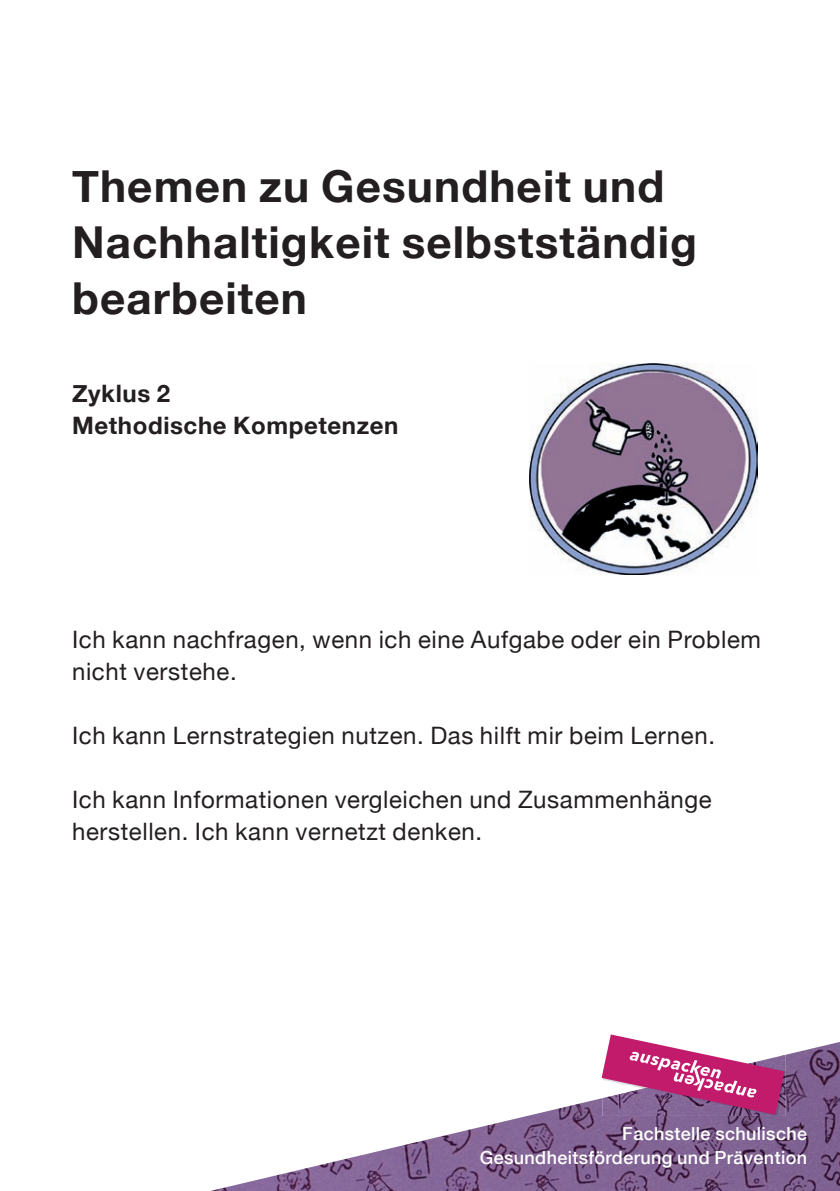
<style>
.page{position:relative;width:840px;height:1191px;background:#fff}
.page>*{position:absolute;margin:0;border:0;box-sizing:border-box;transform-origin:0 0}
.t1{font:700 44px/56px "Helvetica Neue";letter-spacing:.025em;color:#231f20}
.t2{font:24px/32px "Helvetica Neue";letter-spacing:.025em;color:#231f20}
.t3{font:700 24px/32px "Helvetica Neue";letter-spacing:.025em;color:#231f20}
.t4{font:500 18px/24px "Helvetica Neue LT Com";letter-spacing:.02em;color:#fff;text-align:right}
</style>
<div class="page">
<img style="left:210px;top:1042px;width:629px;height:149px">
<img style="left:602px;top:1054px;width:183px;height:62px">
<svg style="left:601px;top:1034px;width:183px;height:80px"></svg>
<img style="left:529px;top:363px;width:227px;height:212px">
<h1 class="t1" style="left:72px;top:159px;width:626px">Themen zu Gesundheit und<br>Nachhaltigkeit selbstständig bearbeiten</h1>
<p class="t3" style="left:72px;top:378px;width:328px">Zyklus 2<br>Methodische Kompetenzen</p>
<p class="t2" style="left:72px;top:625px;width:690px">Ich kann nachfragen, wenn ich eine Aufgabe oder ein Problem nicht verstehe.</p>
<p class="t2" style="left:72px;top:721px;width:644px">Ich kann Lernstrategien nutzen. Das hilft mir beim Lernen.</p>
<p class="t2" style="left:72px;top:785px;width:640px">Ich kann Informationen vergleichen und Zusammenhänge herstellen. Ich kann vernetzt denken.</p>
<p class="t4" style="left:479px;top:1121px;width:328px">Fachstelle schulische<br>Gesundheitsförderung und Prävention</p>
</div>
